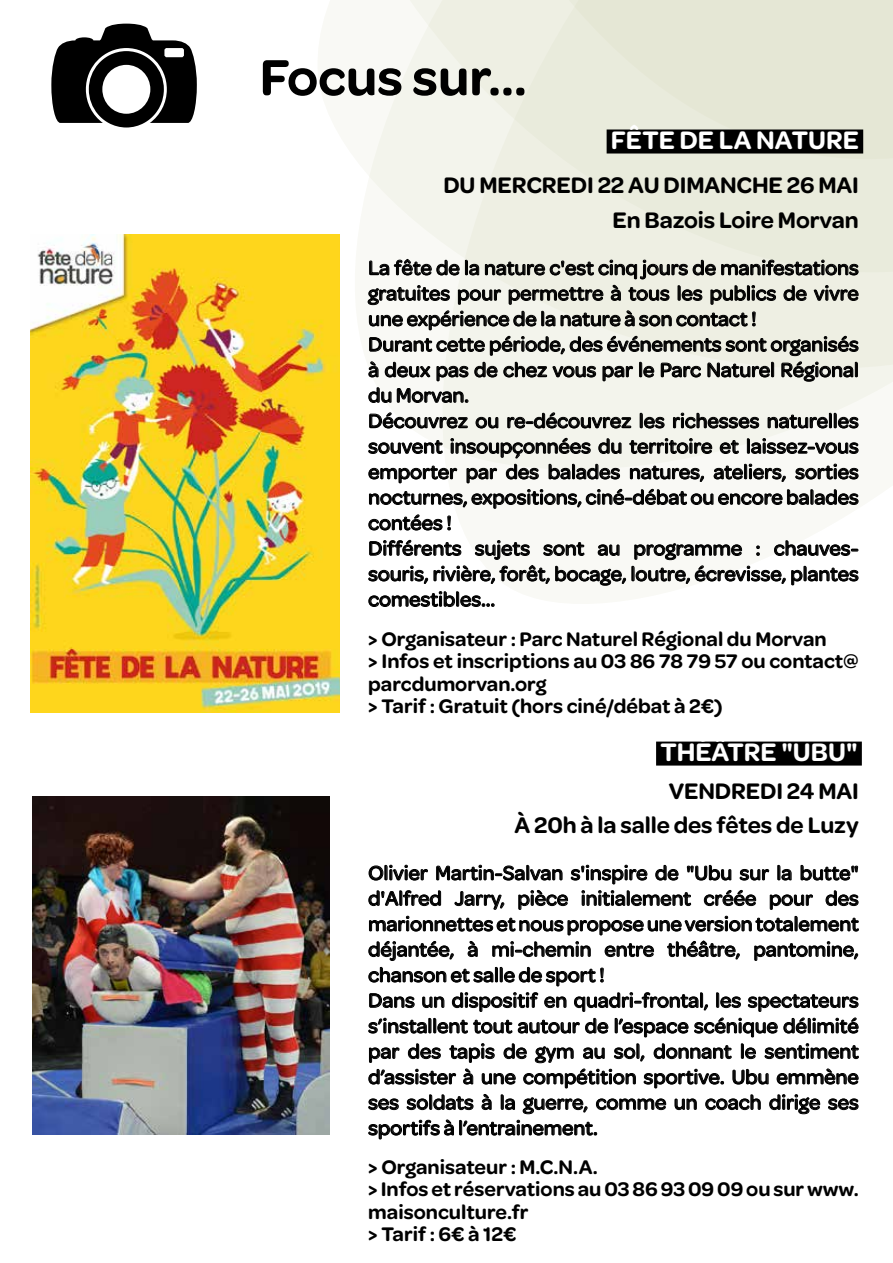
<style>
.page{position:relative;width:893px;height:1263px;background:#fff}
.page>*{position:absolute;margin:0;border:0;box-sizing:border-box;transform-origin:0 0}
.t1{font:600 54px "Omnes";color:#000}
.t2{font:600 27px "Omnes";color:#fff}
.t3{font:600 24px/34.5px "Omnes";letter-spacing:-.005em;color:#000;text-align:right}
.t4{font:500 21px/25.5px "Omnes";color:#000}
.t5{font:600 21px/22.5px "Omnes";color:#000}
</style>
<div class="page">
<svg style="left:442px;top:370px;width:451px;height:68px;fill:#f3f4ec"></svg>
<div style="left:859px;top:274px;width:34px;height:96px;background:#eeefe3"></div>
<svg style="left:369px;top:0;width:524px;height:274px;background:#eeefe4"></svg>
<svg style="left:434px;top:0;width:459px;height:161px;background:#e8e9da"></svg>
<svg style="left:51px;top:24px;width:146px;height:103px"></svg>
<svg style="left:368px;top:865px;width:491px;height:45px"></svg>
<svg style="left:368px;top:916px;width:491px;height:45px"></svg>
<svg style="left:368px;top:967px;width:491px;height:173px"></svg>
<div style="left:656px;top:741px;width:206px;height:24px;background:#000"></div>
<img style="left:32px;top:796px;width:298px;height:339px">
<svg style="left:367px;top:259px;width:492px;height:144px;background:#c9c9c2"></svg>
<svg style="left:369px;top:412px;width:99px;height:17px"></svg>
<svg style="left:475px;top:417px;width:24px;height:12px"></svg>
<svg style="left:507px;top:412px;width:124px;height:17px;background:#abaca6"></svg>
<svg style="left:639px;top:412px;width:26px;height:17px"></svg>
<svg style="left:673px;top:412px;width:86px;height:17px"></svg>
<svg style="left:767px;top:412px;width:92px;height:17px"></svg>
<svg style="left:368px;top:438px;width:491px;height:93px"></svg>
<svg style="left:368px;top:540px;width:491px;height:67px"></svg>
<img style="left:31px;top:234px;width:309px;height:478px">
<div style="left:607px;top:129px;width:256px;height:24px;background:#000"></div>
<h1 class="t1" style="left:260px;top:39px;width:269px">Focus sur...</h1>
<p class="t2" style="left:611px;top:121px;width:250px">FÊTE DE LA NATURE</p>
<p class="t3" style="left:443px;top:167px;width:417px">DU MERCREDI 22 AU DIMANCHE 26 MAI<br>En Bazois Loire Morvan</p>
<p class="t4" style="left:368px;top:254px;width:492px">La fête de la nature c'est cinq jours de manifestations gratuites pour permettre à tous les publics de vivre une expérience de la nature à son contact !<br>Durant cette période, des événements sont organisés à deux pas de chez vous par le Parc Naturel Régional du Morvan.<br>Découvrez ou re-découvrez les richesses naturelles souvent insoupçonnées du territoire et laissez-vous emporter par des balades natures, ateliers, sorties nocturnes, expositions, ciné-débat ou encore balades contées !<br>Différents sujets sont au programme : chauves&shy;souris, rivière, forêt, bocage, loutre, écrevisse, plantes comestibles...</p>
<p class="t5" style="left:368px;top:626px;width:492px">&gt; Organisateur : Parc Naturel Régional du Morvan<br>&gt; Infos et inscriptions au 03 86 78 79 57 ou contact@ parcdumorvan.org<br>&gt; Tarif : Gratuit (hors ciné/débat à 2€)</p>
<p class="t2" style="left:660px;top:733px;width:199px">THÉÂTRE "UBU"</p>
<p class="t3" style="left:515px;top:772px;width:346px">VENDREDI 24 MAI<br>À 20h à la salle des fêtes de Luzy</p>
<p class="t4" style="left:368px;top:859px;width:492px">Olivier Martin-Salvan s'inspire de "Ubu sur la butte" d'Alfred Jarry, pièce initialement créée pour des marionnettes et nous propose une version totalement déjantée, à mi-chemin entre théâtre, pantomine, chanson et salle de sport !<br>Dans un dispositif en quadri-frontal, les spectateurs s’installent tout autour de l’espace scénique délimité par des tapis de gym au sol, donnant le sentiment d’assister à une compétition sportive. Ubu emmène ses soldats à la guerre, comme un coach dirige ses sportifs à l’entrainement.</p>
<p class="t5" style="left:368px;top:1154px;width:492px">&gt; Organisateur : M.C.N.A.<br>&gt; Infos et réservations au 03 86 93 09 09 ou sur www. maisonculture.fr<br>&gt; Tarif : 6€ à 12€</p>
</div>
